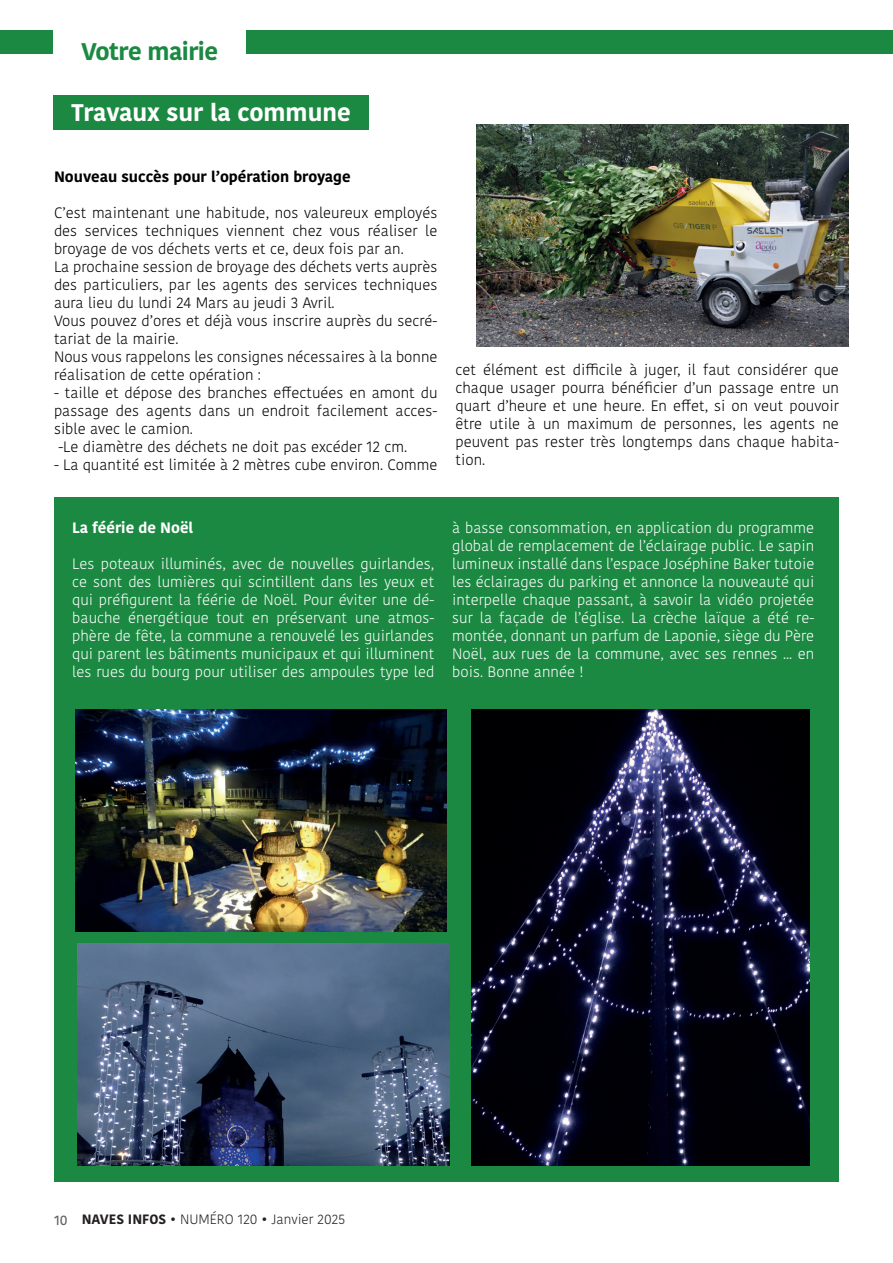
<style>
.page{position:relative;width:893px;height:1263px;background:#fff}
.page>*{position:absolute;margin:0;border:0;box-sizing:border-box;transform-origin:0 0}
.t1{font:700 24px "Kohinoor Bangla";color:#fff}
.t2{font:700 24px "Kohinoor Bangla";letter-spacing:-.02em;color:#1b8942}
.t3{font:300 15px/18px "Kohinoor Bangla";color:#000001;text-align:justify}
.t4{font:300 15px/18px "Kohinoor Bangla";color:#fff;text-align:justify}
.t5{font:700 15px "Kohinoor Bangla";color:#000001}
.t6{font:700 15px "Kohinoor Bangla";color:#fff}
.t7{font:300 13.5px "Kohinoor Bangla";color:#231f20}
.s1{font-weight:500;color:#636366}
.s2{font-weight:700}
</style>
<div class="page">
<div style="left:0;top:30px;width:893px;height:24px;background:#1b8942"></div>
<div style="left:53px;top:25px;width:193px;height:44px;background:#fff"></div>
<div style="left:53px;top:95px;width:316px;height:34px;background:#1b8942"></div>
<img style="left:477px;top:125px;width:372px;height:222px">
<div style="left:54px;top:497px;width:785px;height:684px;background:#1b8942"></div>
<img style="left:75px;top:710px;width:372px;height:222px">
<img style="left:77px;top:943px;width:372px;height:223px">
<img style="left:471px;top:710px;width:338px;height:456px">
<p class="t2" style="left:81px;top:30px;width:139px">Votre mairie</p>
<p class="t1" style="left:71px;top:91px;width:281px">Travaux sur la commune</p>
<p class="t5" style="left:54px;top:163px;width:298px">Nouveau succès pour l’opération broyage</p>
<p class="t3" style="left:54px;top:203px;width:385px">C’est maintenant une habitude, nos valeureux employés des services techniques viennent chez vous réaliser le broyage de vos déchets verts et ce, deux fois par an.</p>
<p class="t3" style="left:54px;top:257px;width:385px">La prochaine session de broyage des déchets verts auprès des particuliers, par les agents des services techniques aura lieu du lundi 24 Mars au jeudi 3 Avril.</p>
<p class="t3" style="left:54px;top:311px;width:385px">Vous pouvez d’ores et déjà vous inscrire auprès du secré&shy;tariat de la mairie.</p>
<p class="t3" style="left:54px;top:347px;width:385px">Nous vous rappelons les consignes nécessaires à la bonne réalisation de cette opération :</p>
<p class="t3" style="left:54px;top:383px;width:385px">- taille et dépose des branches effectuées en amont du passage des agents dans un endroit facilement acces&shy;sible avec le camion.</p>
<p class="t3" style="left:58px;top:437px;width:350px">-Le diamètre des déchets ne doit pas excéder 12 cm.</p>
<p class="t3" style="left:54px;top:455px;width:385px">- La quantité est limitée à 2 mètres cube environ. Comme</p>
<p class="t3" style="left:455px;top:361px;width:385px">cet élément est difficile à juger, il faut considérer que chaque usager pourra bénéficier d’un passage entre un quart d’heure et une heure. En effet, si on veut pouvoir être utile à un maximum de personnes, les agents ne peuvent pas rester très longtemps dans chaque habita&shy;tion.</p>
<p class="t6" style="left:72px;top:515px;width:123px">La féérie de Noël</p>
<p class="t4" style="left:72px;top:555px;width:364px">Les poteaux illuminés, avec de nouvelles guirlandes, ce sont des lumières qui scintillent dans les yeux et qui préfigurent la féérie de Noël. Pour éviter une dé&shy;bauche énergétique tout en préservant une atmos&shy;phère de fête, la commune a renouvelé les guirlandes qui parent les bâtiments municipaux et qui illuminent les rues du bourg pour utiliser des ampoules type led</p>
<p class="t4" style="left:452px;top:519px;width:364px">à basse consommation, en application du programme global de remplacement de l’éclairage public. Le sapin lumineux installé dans l’espace Joséphine Baker tutoie les éclairages du parking et annonce la nouveauté qui interpelle chaque passant, à savoir la vidéo projetée sur la façade de l’église. La crèche laïque a été re&shy;montée, donnant un parfum de Laponie, siège du Père Noël, aux rues de la commune, avec ses rennes ... en bois. Bonne année !</p>
<p class="t7" style="left:54px;top:1209px;width:293px"><span class="s1">10</span> <span class="s2">NAVES INFOS</span> • NUMÉRO 120 • Janvier 2025</p>
</div>
